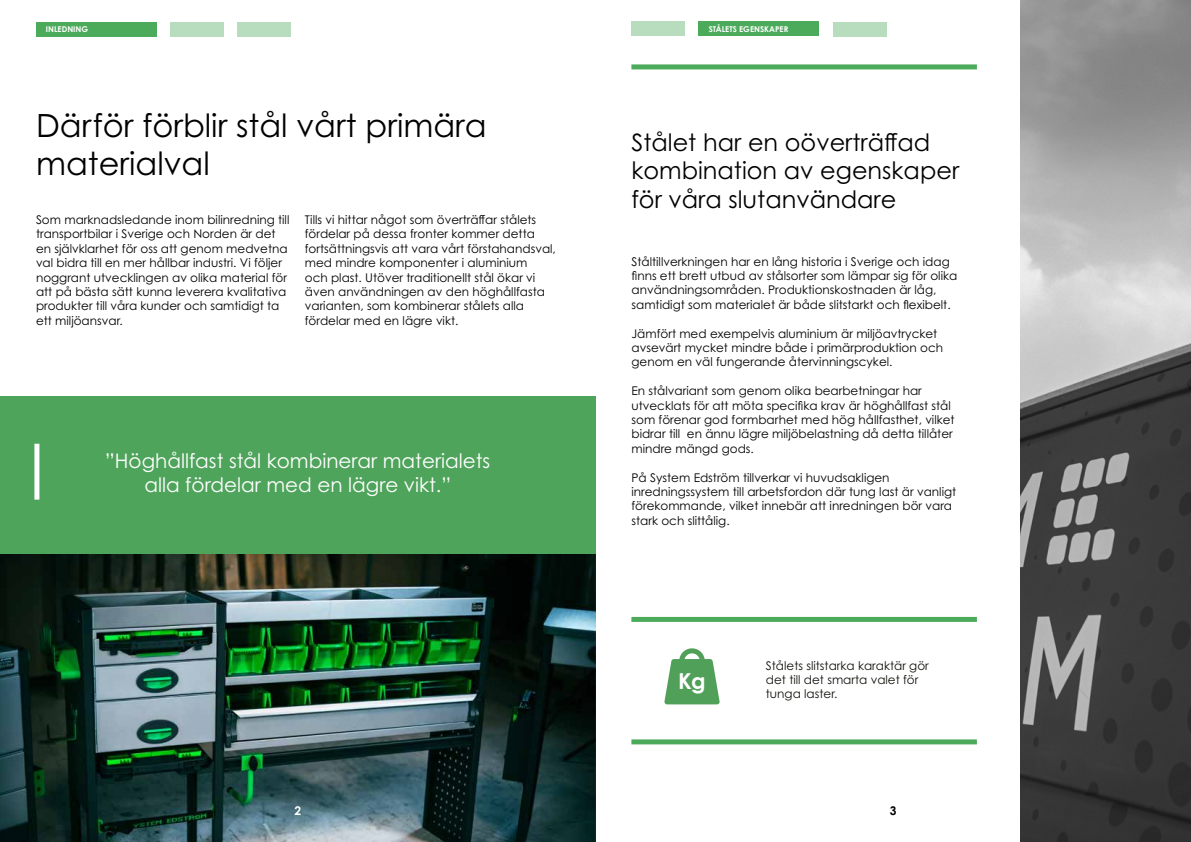
<style>
.page{position:relative;width:1191px;height:842px;background:#fff}
.page>*{position:absolute;margin:0;border:0;box-sizing:border-box;transform-origin:0 0}
.t1{font:32px/38.4px "Century Gothic Pro";color:#000}
.t2{font:24px/28.8px "Century Gothic Pro";color:#000}
.t3{font:700 22px "Century Gothic Pro";color:#fff}
.t4{font:20px/24px "Century Gothic Pro";color:#fff;text-align:center}
.t5{font:12px/14.4px "Century Gothic Pro";color:#000}
.t6{font:12px/14.4px "Century Gothic Pro";color:#12110c}
.t7{font:700 12px "Century Gothic Pro";color:#000}
.t8{font:700 12px "Century Gothic Pro";color:#fff}
.t9{font:700 8px "Century Gothic Pro";color:#fff}
</style>
<div class="page">
<img style="left:1020px;top:0;width:171px;height:842px">
<div style="left:0;top:396px;width:595px;height:159px;background:#4fa45c"></div>
<img style="left:0;top:554px;width:595px;height:288px">
<div style="left:36px;top:22px;width:120px;height:14px;background:#4caa5b"></div>
<div style="left:699px;top:22px;width:120px;height:14px;background:#4caa5b"></div>
<div style="left:170px;top:22px;width:54px;height:14px;background:#b8ddbe"></div>
<div style="left:631px;top:22px;width:53px;height:14px;background:#b8ddbe"></div>
<div style="left:238px;top:22px;width:53px;height:14px;background:#b8ddbe"></div>
<div style="left:833px;top:22px;width:53px;height:14px;background:#b8ddbe"></div>
<div style="left:34px;top:444px;width:5px;height:56px;background:#fff"></div>
<div style="left:631px;top:64px;width:346px;height:5px;background:#4caa5b"></div>
<div style="left:631px;top:617px;width:346px;height:5px;background:#4caa5b"></div>
<div style="left:631px;top:739px;width:346px;height:5px;background:#4caa5b"></div>
<svg style="left:664px;top:648px;width:56px;height:57px"></svg>
<p class="t9" style="left:46px;top:24px;width:44px">INLEDNING</p>
<p class="t9" style="left:709px;top:24px;width:81px">STÅLETS EGENSKAPER</p>
<h1 class="t1" style="left:36px;top:106px;width:452px">Därför förblir stål vårt primära materialval</h1>
<p class="t5" style="left:36px;top:212px;width:255px">Som marknadsledande inom bilinredning till transportbilar i Sverige och Norden är det en självklarhet för oss att genom medvetna val bidra till en mer hållbar industri. Vi följer noggrant utvecklingen av olika material för att på bästa sätt kunna leverera kvalitativa produkter till våra kunder och samtidigt ta ett miljöansvar.</p>
<p class="t5" style="left:305px;top:212px;width:253px">Tills vi hittar något som överträffar stålets fördelar på dessa fronter kommer detta fortsättningsvis att vara vårt förstahandsval, med mindre komponenter i aluminium<br>och plast. Utöver traditionellt stål ökar vi även användningen av den höghållfasta varianten, som kombinerar stålets alla fördelar med en lägre vikt.</p>
<h3 class="t4" style="left:105px;top:449px;width:386px">”Höghållfast stål kombinerar materialets alla fördelar med en lägre vikt.”</h3>
<p class="t8" style="left:294px;top:803px;width:8px">2</p>
<h2 class="t2" style="left:631px;top:127px;width:329px">Stålet har en oöverträffad kombination av egenskaper för våra slutanvändare</h2>
<p class="t5" style="left:631px;top:254px;width:327px">Ståltillverkningen har en lång historia i Sverige och idag finns ett brett utbud av stålsorter som lämpar sig för olika användningsområden. Produktionskostnaden är låg, samtidigt som materialet är både slitstarkt och flexibelt.</p>
<p class="t5" style="left:631px;top:326px;width:313px">Jämfört med exempelvis aluminium är miljöavtrycket avsevärt mycket mindre både i primärproduktion och genom en väl fungerande återvinningscykel.</p>
<p class="t5" style="left:631px;top:384px;width:325px">En stålvariant som genom olika bearbetningar har utvecklats för att möta specifika krav är höghållfast stål som förenar god formbarhet med hög hållfasthet, vilket bidrar till en ännu lägre miljöbelastning då detta tillåter mindre mängd gods.</p>
<p class="t5" style="left:631px;top:470px;width:326px">På System Edström tillverkar vi huvudsakligen inredningssystem till arbetsfordon där tung last är vanligt förekommande, vilket innebär att inredningen bör vara stark och slittålig.</p>
<h3 class="t3" style="left:678px;top:667px;width:29px">Kg</h3>
<p class="t6" style="left:766px;top:658px;width:164px">Stålets slitstarka karaktär gör det till det smarta valet för tunga laster.</p>
<p class="t7" style="left:890px;top:803px;width:8px">3</p>
</div>
